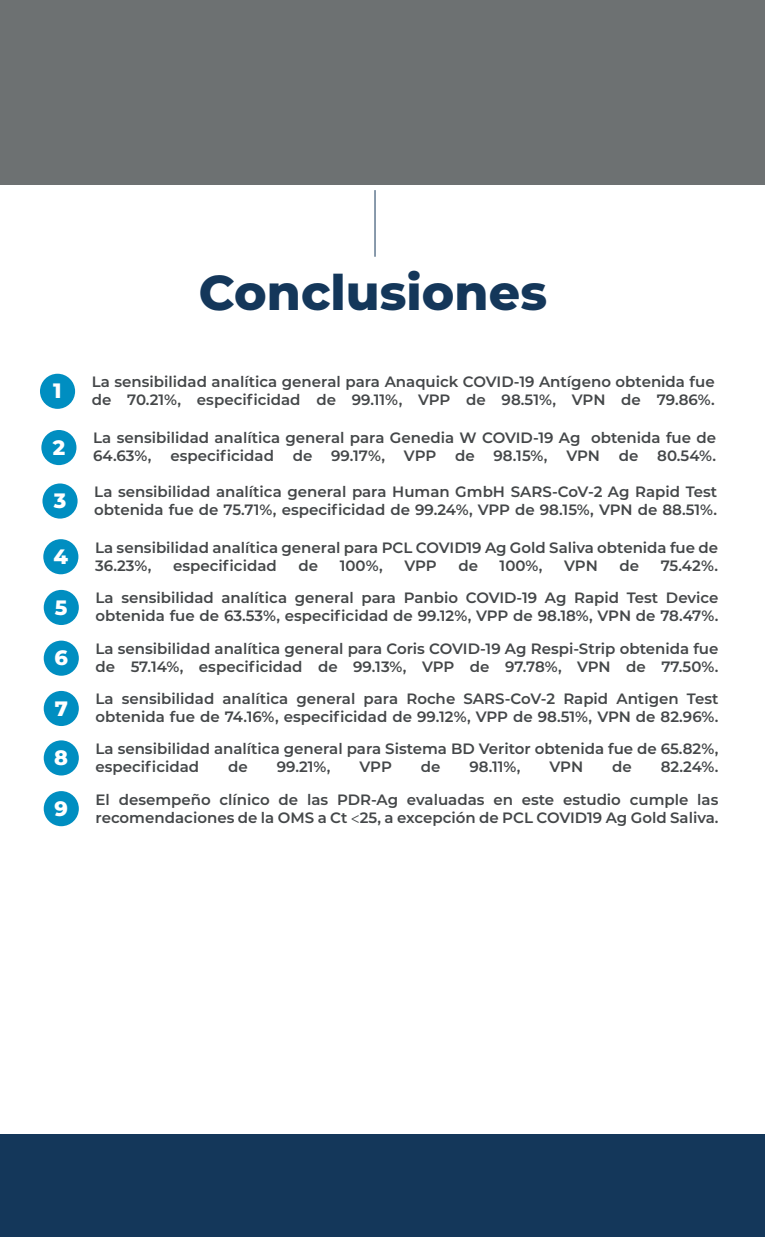
<style>
.page{position:relative;width:765px;height:1237px;background:#fff}
.page>*{position:absolute;margin:0;border:0;box-sizing:border-box;transform-origin:0 0}
.t1{font:800 48.88px "Montserrat";color:#14375a}
.t2{font:800 20.75px "Montserrat";color:#fff}
.t3{font:600 15px/18px "Montserrat";color:#444749}
.s1{font-family:"Myriad Pro";font-weight:400}
</style>
<div class="page">
<div style="left:0;top:0;width:765px;height:184px;background:#6d7172"></div>
<div style="left:0;top:1135px;width:765px;height:102px;background:#14375a"></div>
<div style="left:40px;top:374px;width:35px;height:35px;background:#008ec1;border-radius:50%"></div>
<div style="left:41px;top:430px;width:35px;height:35px;background:#008ec1;border-radius:50%"></div>
<div style="left:42px;top:483px;width:36px;height:36px;background:#008ec1;border-radius:50%"></div>
<div style="left:43px;top:539px;width:35px;height:35px;background:#008ec1;border-radius:50%"></div>
<div style="left:44px;top:590px;width:35px;height:35px;background:#008ec1;border-radius:50%"></div>
<div style="left:44px;top:641px;width:35px;height:35px;background:#008ec1;border-radius:50%"></div>
<div style="left:44px;top:691px;width:35px;height:35px;background:#008ec1;border-radius:50%"></div>
<div style="left:44px;top:740px;width:35px;height:35px;background:#008ec1;border-radius:50%"></div>
<div style="left:44px;top:791px;width:35px;height:35px;background:#008ec1;border-radius:50%"></div>
<h1 class="t1" style="left:199px;top:257px;width:350px">Conclusiones</h1>
<h2 class="t2" style="left:53px;top:376px;width:10px">1</h2>
<p class="t3" style="left:92px;top:372px;width:624px">La sensibilidad analítica general para Anaquick COVID-19 Antígeno obtenida fue de 70.21%, especificidad de 99.11%, VPP de 98.51%, VPN de 79.86%.</p>
<h2 class="t2" style="left:53px;top:432px;width:14px">2</h2>
<p class="t3" style="left:93px;top:428px;width:624px">La sensibilidad analítica general para Genedia W COVID-19 Ag obtenida fue de<br>64.63%,</p>
<p class="t3" style="left:170px;top:446px;width:105px">especificidad</p>
<p class="t3" style="left:293px;top:446px;width:21px">de</p>
<p class="t3" style="left:331px;top:446px;width:55px">99.17%,</p>
<p class="t3" style="left:404px;top:446px;width:34px">VPP</p>
<p class="t3" style="left:455px;top:446px;width:21px">de</p>
<p class="t3" style="left:494px;top:446px;width:56px">98.15%,</p>
<p class="t3" style="left:566px;top:446px;width:35px">VPN</p>
<p class="t3" style="left:619px;top:446px;width:21px">de</p>
<p class="t3" style="left:657px;top:446px;width:60px">80.54%.</p>
<h2 class="t2" style="left:54px;top:486px;width:14px">3</h2>
<p class="t3" style="left:94px;top:482px;width:625px">La sensibilidad analítica general para Human GmbH SARS-CoV-2 Ag Rapid Test obtenida fue de 75.71%, especificidad de 99.24%, VPP de 98.15%, VPN de 88.51%.</p>
<h2 class="t2" style="left:54px;top:541px;width:16px">4</h2>
<p class="t3" style="left:95px;top:538px;width:624px">La sensibilidad analítica general para PCL COVID19 Ag Gold Saliva obtenida fue de<br>36.23%,</p>
<p class="t3" style="left:173px;top:556px;width:105px">especificidad</p>
<p class="t3" style="left:298px;top:556px;width:21px">de</p>
<p class="t3" style="left:340px;top:556px;width:44px">100%,</p>
<p class="t3" style="left:404px;top:556px;width:34px">VPP</p>
<p class="t3" style="left:458px;top:556px;width:21px">de</p>
<p class="t3" style="left:500px;top:556px;width:44px">100%,</p>
<p class="t3" style="left:564px;top:556px;width:35px">VPN</p>
<p class="t3" style="left:619px;top:556px;width:21px">de</p>
<p class="t3" style="left:661px;top:556px;width:59px">75.42%.</p>
<h2 class="t2" style="left:55px;top:592px;width:14px">5</h2>
<p class="t3" style="left:96px;top:588px;width:624px">La sensibilidad analítica general para Panbio COVID-19 Ag Rapid Test Device obtenida fue de 63.53%, especificidad de 99.12%, VPP de 98.18%, VPN de 78.47%.</p>
<h2 class="t2" style="left:55px;top:643px;width:15px">6</h2>
<p class="t3" style="left:96px;top:639px;width:624px">La sensibilidad analítica general para Coris COVID-19 Ag Respi-Strip obtenida fue de 57.14%, especificidad de 99.13%, VPP de 97.78%, VPN de 77.50%.</p>
<h2 class="t2" style="left:55px;top:693px;width:15px">7</h2>
<p class="t3" style="left:96px;top:689px;width:624px">La sensibilidad analítica general para Roche SARS-CoV-2 Rapid Antigen Test obtenida fue de 74.16%, especificidad de 99.12%, VPP de 98.51%, VPN de 82.96%.</p>
<h2 class="t2" style="left:54px;top:743px;width:15px">8</h2>
<p class="t3" style="left:96px;top:739px;width:624px">La sensibilidad analítica general para Sistema BD Veritor obtenida fue de 65.82%, especificidad</p>
<p class="t3" style="left:228px;top:757px;width:21px">de</p>
<p class="t3" style="left:277px;top:757px;width:55px">99.21%,</p>
<p class="t3" style="left:360px;top:757px;width:34px">VPP</p>
<p class="t3" style="left:421px;top:757px;width:21px">de</p>
<p class="t3" style="left:469px;top:757px;width:53px">98.11%,</p>
<p class="t3" style="left:550px;top:757px;width:35px">VPN</p>
<p class="t3" style="left:612px;top:757px;width:21px">de</p>
<p class="t3" style="left:661px;top:757px;width:59px">82.24%.</p>
<h2 class="t2" style="left:55px;top:793px;width:15px">9</h2>
<p class="t3" style="left:96px;top:789px;width:624px">El desempeño clínico de las PDR-Ag evaluadas en este estudio cumple las recomendaciones de la OMS a Ct <span class="s1">&lt;</span>25, a excepción de PCL COVID19 Ag Gold Saliva.</p>
</div>
